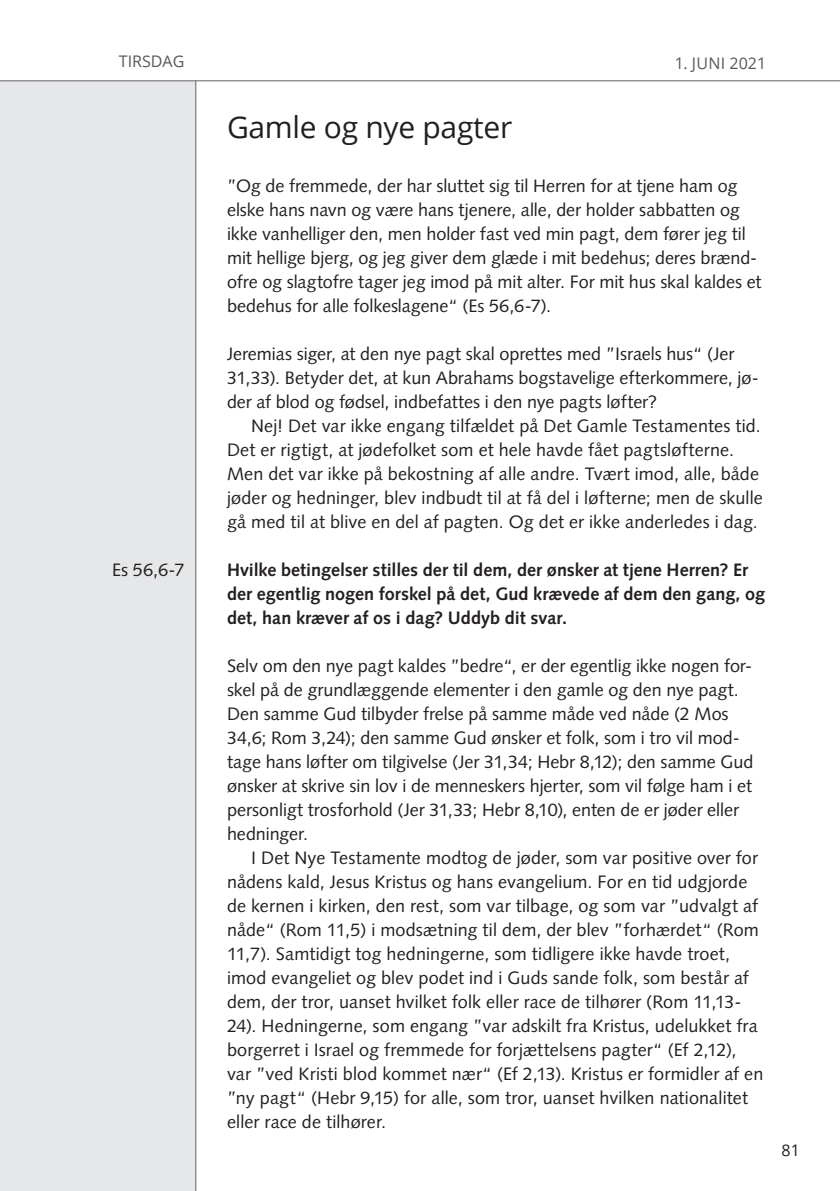
<style>
.page{position:relative;width:840px;height:1191px;background:#fff}
.page>*{position:absolute;margin:0;border:0;box-sizing:border-box;transform-origin:0 0}
.t1{font:30px "Open Sans";letter-spacing:-.01em;color:#231f20}
.t2{font:18px/24px "Syntax LT Std";color:#231f20}
.t3{font:700 18px/24px "Syntax LT Std";color:#231f20}
.t4{font:16px "Open Sans";color:#57585a}
.t5{font:16px "Open Sans";color:#231f20}
</style>
<div class="page">
<div style="left:0;top:0;width:196px;height:1191px;background:#e6e7e9"></div>
<hr style="left:195px;top:0;width:1px;height:1191px;background:#636366">
<div style="left:0;top:0;width:839px;height:81px;background:#fff"></div>
<hr style="left:0;top:80px;width:839px;height:1px;background:#636366">
<p class="t4" style="left:119px;top:50px;width:67px">TIRSDAG</p>
<p class="t2" style="left:112px;top:558px;width:74px">Es 56,6-7</p>
<p class="t4" style="left:674px;top:52px;width:93px">1. JUNI 2021</p>
<h1 class="t1" style="left:227px;top:106px;width:286px">Gamle og nye pagter</h1>
<p class="t2" style="left:227px;top:174px;width:536px">”Og de fremmede, der har sluttet sig til Herren for at tjene ham og elske hans navn og være hans tjenere, alle, der holder sabbatten og ikke vanhelliger den, men holder fast ved min pagt, dem fører jeg til mit hellige bjerg, og jeg giver dem glæde i mit bedehus; deres brænd&shy;ofre og slagtofre tager jeg imod på mit alter. For mit hus skal kaldes et bedehus for alle folkeslagene“ (Es 56,6-7).</p>
<p class="t2" style="left:227px;top:342px;width:533px">Jeremias siger, at den nye pagt skal oprettes med ”Israels hus“ (Jer<br>31,33). Betyder det, at kun Abrahams bogstavelige efterkommere, jø&shy;der af blod og fødsel, indbefattes i den nye pagts løfter?</p>
<p class="t2" style="left:227px;top:414px;width:537px;text-indent:24px">Nej! Det var ikke engang tilfældet på Det Gamle Testamentes tid.<br>Det er rigtigt, at jødefolket som et hele havde fået pagtsløfterne.<br>Men det var ikke på bekostning af alle andre. Tvært imod, alle, både jøder og hedninger, blev indbudt til at få del i løfterne; men de skulle gå med til at blive en del af pagten. Og det er ikke anderledes i dag.</p>
<p class="t3" style="left:227px;top:558px;width:539px">Hvilke betingelser stilles der til dem, der ønsker at tjene Herren? Er der egentlig nogen forskel på det, Gud krævede af dem den gang, og det, han kræver af os i dag? Uddyb dit svar.</p>
<p class="t2" style="left:227px;top:654px;width:527px">Selv om den nye pagt kaldes ”bedre“, er der egentlig ikke nogen for&shy;skel på de grundlæggende elementer i den gamle og den nye pagt.<br>Den samme Gud tilbyder frelse på samme måde ved nåde (2 Mos 34,6; Rom 3,24); den samme Gud ønsker et folk, som i tro vil mod&shy;tage hans løfter om tilgivelse (Jer 31,34; Hebr 8,12); den samme Gud ønsker at skrive sin lov i de menneskers hjerter, som vil følge ham i et personligt trosforhold (Jer 31,33; Hebr 8,10), enten de er jøder eller hedninger.</p>
<p class="t2" style="left:227px;top:846px;width:537px;text-indent:24px">I Det Nye Testamente modtog de jøder, som var positive over for nådens kald, Jesus Kristus og hans evangelium. For en tid udgjorde de kernen i kirken, den rest, som var tilbage, og som var ”udvalgt af nåde“ (Rom 11,5) i modsætning til dem, der blev ”forhærdet“ (Rom 11,7). Samtidigt tog hedningerne, som tidligere ikke havde troet, imod evangeliet og blev podet ind i Guds sande folk, som består af dem, der tror, uanset hvilket folk eller race de tilhører (Rom 11,13- 24). Hedningerne, som engang ”var adskilt fra Kristus, udelukket fra borgerret i Israel og fremmede for forjættelsens pagter“ (Ef 2,12), var ”ved Kristi blod kommet nær“ (Ef 2,13). Kristus er formidler af en ”ny pagt“ (Hebr 9,15) for alle, som tror, uanset hvilken nationalitet eller race de tilhører.</p>
<p class="t5" style="left:781px;top:1138px;width:20px">81</p>
</div>
